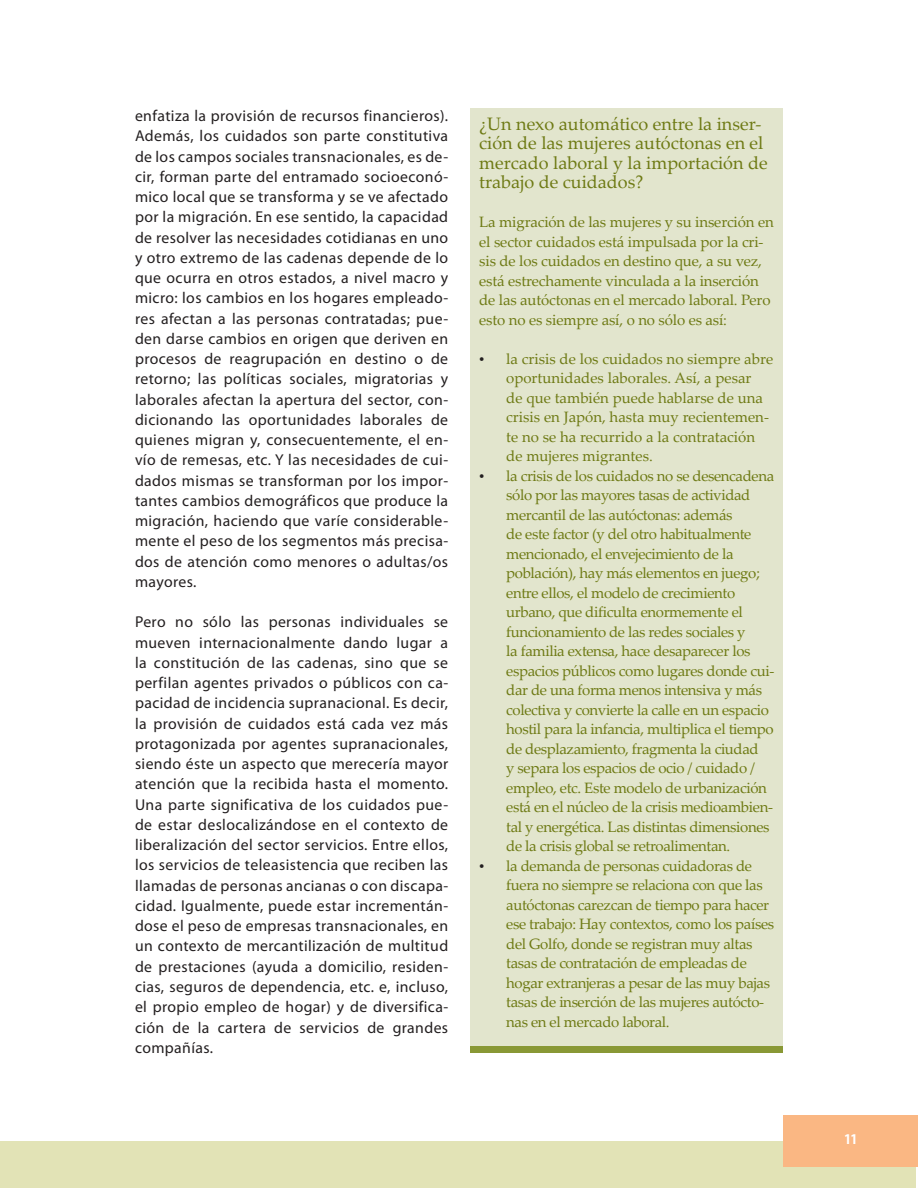
<style>
.page{position:relative;width:918px;height:1188px;background:#fff}
.page>*{position:absolute;margin:0;border:0;box-sizing:border-box;transform-origin:0 0}
.t1{font:18px/19.5px "Palatino Linotype";color:#6e7a14}
.t2{font:15.75px/20.2px "Myriad Pro";letter-spacing:.025em;color:#231f20;text-align:justify}
.t3{font:15px/19.5px "Palatino Linotype";letter-spacing:-.025em;color:#6e7a14}
.t4{font:15px/19.5px "Palatino Linotype";color:#6e7a14}
.t5{font:700 condensed 15px "Myriad Pro";color:#fff}
.s1{font-family:"Times New Roman";color:#231f20}
</style>
<div class="page">
<div style="left:0;top:1141px;width:916px;height:46px;background:#e2e3b6"></div>
<div style="left:783px;top:1115px;width:135px;height:51px;background:#fab783"></div>
<div style="left:470px;top:108px;width:313px;height:941px;background:#e2e5cd"></div>
<div style="left:470px;top:1046px;width:313px;height:7px;background:#899835"></div>
<p class="t2" style="left:135px;top:105px;width:315px">enfatiza la provisión de recursos financieros).<br>Además, los cuidados son parte constitutiva de los campos sociales transnacionales, es de&shy;cir, forman parte del entramado socioeconó&shy;mico local que se transforma y se ve afectado por la migración. En ese sentido, la capacidad de resolver las necesidades cotidianas en uno y otro extremo de las cadenas depende de lo que ocurra en otros estados, a nivel macro y micro: los cambios en los hogares empleado&shy;res afectan a las personas contratadas; pue&shy;den darse cambios en origen que deriven en procesos de reagrupación en destino o de retorno; las políticas sociales, migratorias y laborales afectan la apertura del sector, con&shy;dicionando las oportunidades laborales de quienes migran y, consecuentemente, el en&shy;vío de remesas, etc. Y las necesidades de cui&shy;dados mismas se transforman por los impor&shy;tantes cambios demográficos que produce la migración, haciendo que varíe considerable&shy;mente el peso de los segmentos más precisa&shy;dos de atención como menores o adultas/os mayores.</p>
<p class="t2" style="left:135px;top:612px;width:315px">Pero no sólo las personas individuales se mueven internacionalmente dando lugar a la constitución de las cadenas, sino que se perfilan agentes privados o públicos con ca&shy;pacidad de incidencia supranacional. Es decir, la provisión de cuidados está cada vez más protagonizada por agentes supranacionales, siendo éste un aspecto que merecería mayor atención que la recibida hasta el momento.<br>Una parte significativa de los cuidados pue&shy;de estar deslocalizándose en el contexto de liberalización del sector servicios. Entre ellos, los servicios de teleasistencia que reciben las llamadas de personas ancianas o con discapa&shy;cidad. Igualmente, puede estar incrementán&shy;dose el peso de empresas transnacionales, en un contexto de mercantilización de multitud de prestaciones (ayuda a domicilio, residen&shy;cias, seguros de dependencia, etc. e, incluso, el propio empleo de hogar) y de diversifica&shy;ción de la cartera de servicios de grandes compañías.</p>
<p class="t1" style="left:479px;top:113px;width:290px">¿Un nexo automático entre la inser&shy;ción de las mujeres autóctonas en el mercado laboral y la importación de trabajo de cuidados?</p>
<p class="t3" style="left:479px;top:212px;width:296px">La migración de las mujeres y su inserción en el sector cuidados está impulsada por la cri&shy;sis de los cuidados en destino que, a su vez, está estrechamente vinculada a la inserción de las autóctonas en el mercado laboral. Pero esto no es siempre así, o no sólo es así:</p>
<p class="t4" style="left:506px;top:348px;width:268px;text-indent:-27px"><span class="s1">•</span> la crisis de los cuidados no siempre abre oportunidades laborales. Así, a pesar<br>de que también puede hablarse de una crisis en Japón, hasta muy recientemen&shy;te no se ha recurrido a la contratación de mujeres migrantes.</p>
<p class="t3" style="left:506px;top:465px;width:270px;text-indent:-27px"><span class="s1">•</span> la crisis de los cuidados no se desencadena sólo por las mayores tasas de actividad mercantil de las autóctonas: además<br>de este factor (y del otro habitualmente mencionado, el envejecimiento de la población), hay más elementos en juego; entre ellos, el modelo de crecimiento urbano, que dificulta enormemente el funcionamiento de las redes sociales y<br>la familia extensa, hace desaparecer los espacios públicos como lugares donde cui&shy;dar de una forma menos intensiva y más colectiva y convierte la calle en un espacio hostil para la infancia, multiplica el tiempo de desplazamiento, fragmenta la ciudad<br>y separa los espacios de ocio / cuidado / empleo, etc. Este modelo de urbanización está en el núcleo de la crisis medioambien&shy;tal y energética. Las distintas dimensiones de la crisis global se retroalimentan.</p>
<p class="t3" style="left:506px;top:855px;width:269px;text-indent:-27px"><span class="s1">•</span> la demanda de personas cuidadoras de fuera no siempre se relaciona con que las autóctonas carezcan de tiempo para hacer ese trabajo: Hay contextos, como los países del Golfo, donde se registran muy altas tasas de contratación de empleadas de hogar extranjeras a pesar de las muy bajas tasas de inserción de las mujeres autócto&shy;nas en el mercado laboral.</p>
<p class="t5" style="left:844px;top:1130px;width:14px">11</p>
</div>
